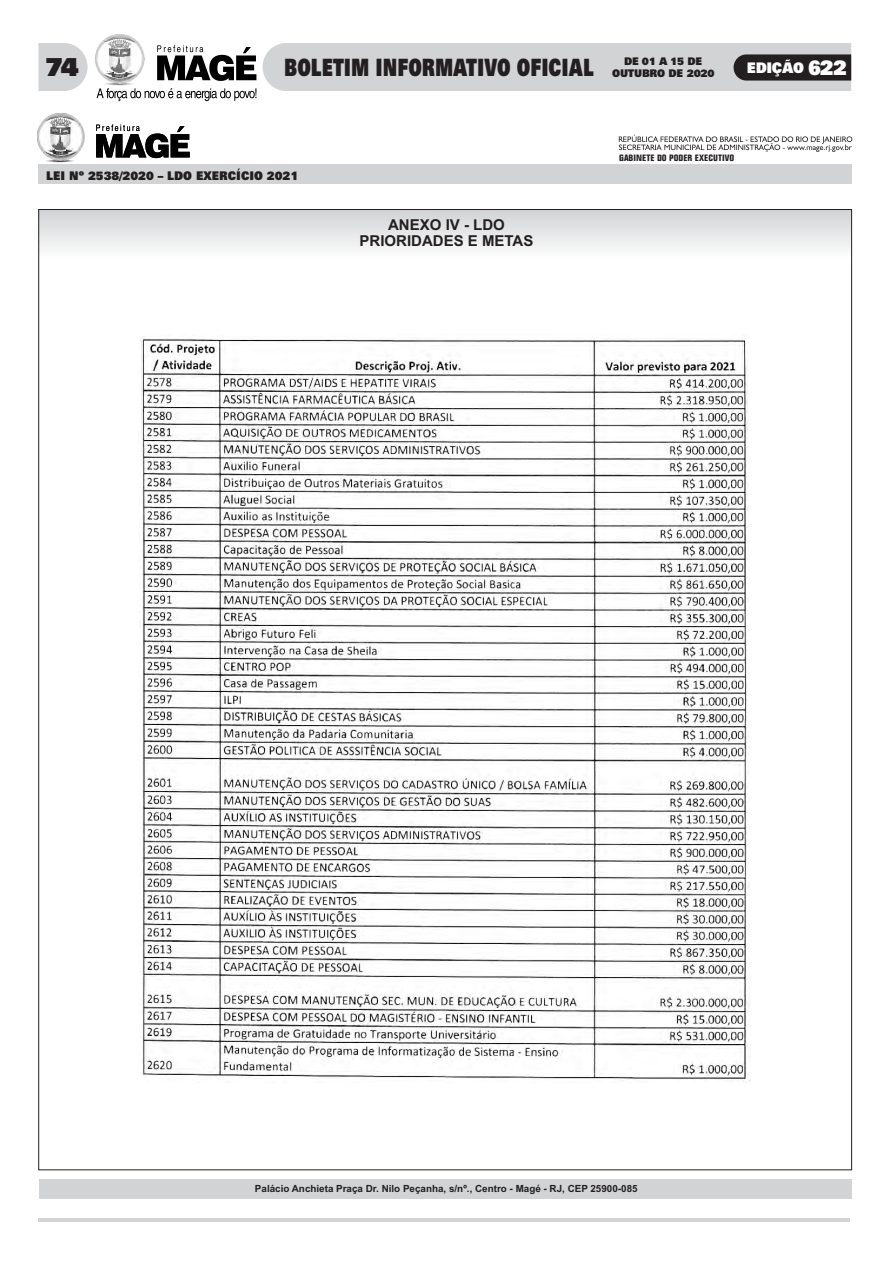
<style>
.page{position:relative;width:893px;height:1263px;background:#fff}
.page>*{position:absolute;margin:0;border:0;box-sizing:border-box;transform-origin:0 0}
.t1{font:900 25.65px "Zurich BT";color:#231f20}
.t2{font:900 24px "Zurich BT";color:#231f20;scale:.71 1}
.t3{font:700 15px/16.8px "Arial";color:#231f20;text-align:center}
.t4{font:900 14.7px "Zurich BT";letter-spacing:-.025em;color:#fff;scale:.94 1}
.t5{font:900 12px "Zurich BT";color:#231f20;scale:.93 1}
.t6{font:900 10.5px/12.6px "Zurich BT";letter-spacing:-.02em;color:#231f20;text-align:center;scale:.96 1}
.t7{font:700 9.9px "Arial";color:#231f20}
.t8{font:700 condensed 9px "Folio BT";color:#231f20;scale:1.19 1}
.s1{font-size:20.7px}
</style>
<div class="page">
<img style="left:140px;top:338px;width:610px;height:744px">
<svg style="left:97px;top:45px;width:159px;height:56px"></svg>
<img style="left:95px;top:34px;width:50px;height:50px">
<svg style="left:38px;top:43px;width:50px;height:48px;background:#d6d8d9"></svg>
<svg style="left:263px;top:43px;width:588px;height:48px;background:#bfc1c2"></svg>
<hr style="left:38px;top:1218px;width:812px;height:4px;background:#d1d3d4">
<div style="left:39px;top:209px;width:813px;height:48px;background:linear-gradient(to bottom,#d1d2d4,#fbfbfb)"></div>
<img style="left:38px;top:114px;width:46px;height:44px">
<svg style="left:46px;top:158px;width:28px;height:5px"></svg>
<svg style="left:96px;top:124px;width:94px;height:34px"></svg>
<div style="left:39px;top:165px;width:813px;height:19px;background:#d1d3d4"></div>
<div style="left:39px;top:1179px;width:813px;height:20px;background:#d1d3d4"></div>
<svg style="left:619px;top:135px;width:233px;height:17px"></svg>
<h1 class="t1" style="left:45px;top:57px;width:35px">74</h1>
<h2 class="t2" style="left:284px;top:58px;width:437px">BOLETIM INFORMATIVO OFICIAL</h2>
<p class="t6" style="left:612px;top:56px;width:108px">DE 01 A 15 DE<br>OUTUBRO DE 2020</p>
<h3 class="t4" style="left:747px;top:62px;width:108px">EDIÇÃO <span class="s1">622</span></h3>
<p class="t5" style="left:46px;top:171px;width:273px">LEI Nº 2538/2020 – LDO EXERCÍCIO 2021</p>
<h3 class="t3" style="left:360px;top:217px;width:175px">ANEXO IV - LDO<br>PRIORIDADES E METAS</h3>
<p class="t8" style="left:619px;top:154px;width:98px">GABINETE DO PODER EXECUTIVO</p>
<p class="t7" style="left:255px;top:1185px;width:384px">Palácio Anchieta Praça Dr. Nilo Peçanha, s/nº., Centro - Magé - RJ, CEP 25900-085</p>
</div>
